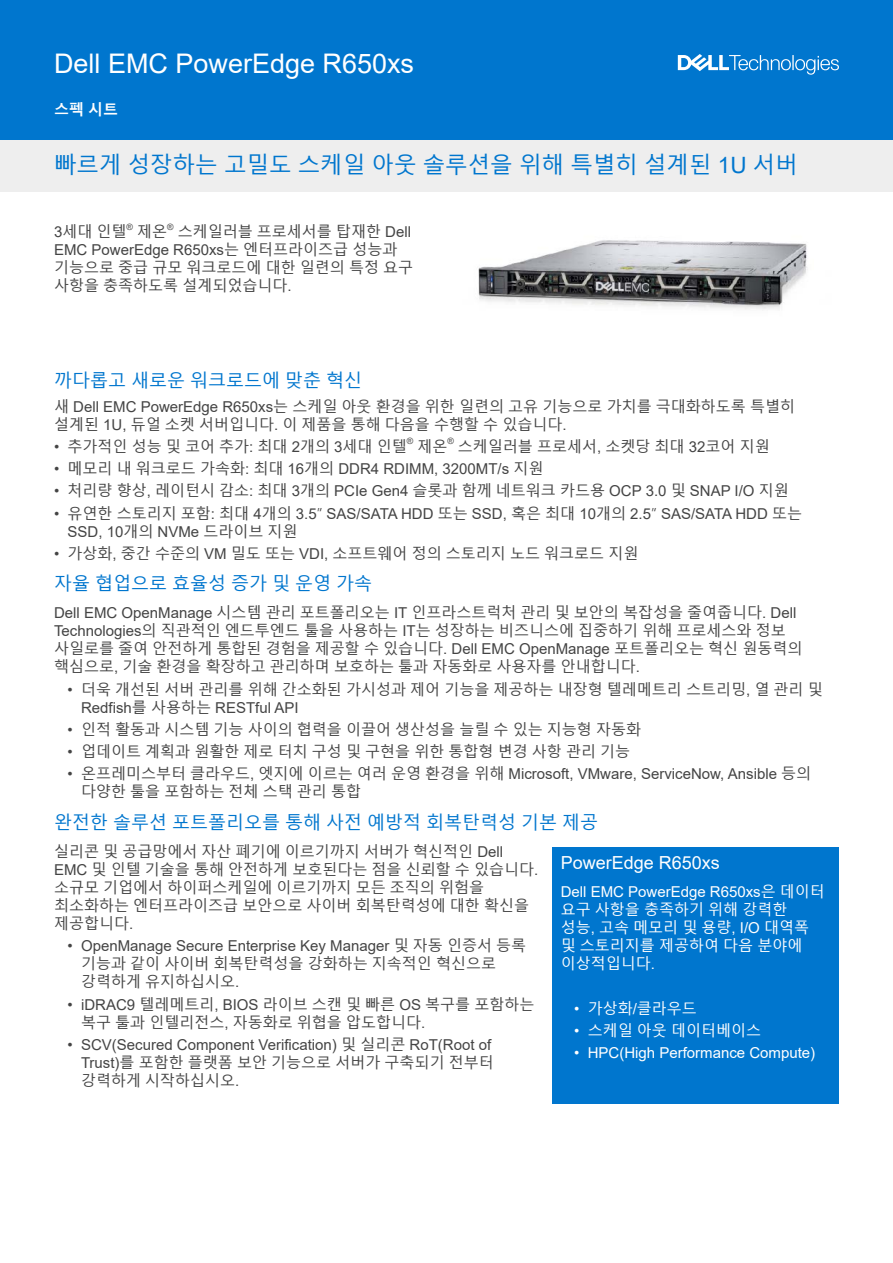
<style>
.page{position:relative;width:893px;height:1263px;background:#fff}
.page>*{position:absolute;margin:0;border:0;box-sizing:border-box;transform-origin:0 0}
.t1{font:27px "Arial";color:#fff}
.t2{font:22.5px "Malgun Gothic";color:#0076ce}
.t3{font:18px "Malgun Gothic";color:#0076ce}
.t4{font:18px "Arial";color:#fff}
.t5{font:15px/18px "Malgun Gothic";color:#444}
.t6{font:15px/18px "Arial";color:#444}
.t7{font:15px/18px "Malgun Gothic";color:#fff}
.t8{font:15px "Arial";color:#fff}
.t9{font:700 15px "Malgun Gothic";color:#fff}
.t10{font:8.7px "Arial";color:#444}
.s1{font-family:"Arial"}
.s2{font-family:"Malgun Gothic"}
</style>
<div class="page">
<div style="left:0;top:0;width:893px;height:141px;background:#0076ce"></div>
<div style="left:0;top:141px;width:893px;height:51px;background:#eee"></div>
<div style="left:552px;top:847px;width:287px;height:256px;background:#0076ce"></div>
<img style="left:478px;top:240px;width:330px;height:70px">
<svg style="left:678px;top:54px;width:161px;height:21px"></svg>
<h1 class="t1" style="left:54px;top:45px;width:362px">Dell EMC PowerEdge R650xs</h1>
<p class="t9" style="left:54px;top:101px;width:66px">스펙 시트</p>
<h2 class="t2" style="left:54px;top:152px;width:745px">빠르게 성장하는 고밀도 스케일 아웃 솔루션을 위해 특별히 설계된 <span class="s1">1U</span> 서버</h2>
<p class="t5" style="left:54px;top:223px;width:74px"><span class="s1">3</span>세대 인텔</p>
<p class="t10" style="left:127px;top:221px;width:8px">®</p>
<p class="t5" style="left:137px;top:223px;width:31px">제온</p>
<p class="t10" style="left:167px;top:221px;width:8px">®</p>
<p class="t5" style="left:178px;top:223px;width:235px">스케일러블 프로세서를 탑재한 <span class="s1">Dell</span></p>
<p class="t6" style="left:54px;top:241px;width:345px">EMC PowerEdge R650xs<span class="s2">는 엔터프라이즈급 성능과</span></p>
<p class="t5" style="left:54px;top:259px;width:361px">기능으로 중급 규모 워크로드에 대한 일련의 특정 요구 사항을 충족하도록 설계되었습니다<span class="s1">.</span></p>
<p class="t3" style="left:54px;top:370px;width:310px">까다롭고 새로운 워크로드에 맞춘 혁신</p>
<p class="t5" style="left:54px;top:397px;width:742px">새 <span class="s1">Dell EMC PowerEdge R650xs</span>는 스케일 아웃 환경을 위한 일련의 고유 기능으로 가치를 극대화하도록 특별히 설계된 <span class="s1">1U,</span> 듀얼 소켓 서버입니다<span class="s1">.</span> 이 제품을 통해 다음을 수행할 수 있습니다<span class="s1">.</span></p>
<p class="t5" style="left:54px;top:438px;width:354px"><span class="s1">•</span> 추가적인 성능 및 코어 추가<span class="s1">:</span> 최대 <span class="s1">2</span>개의 <span class="s1">3</span>세대 인텔</p>
<p class="t10" style="left:407px;top:435px;width:8px">®</p>
<p class="t5" style="left:417px;top:438px;width:31px">제온</p>
<p class="t10" style="left:447px;top:435px;width:8px">®</p>
<p class="t5" style="left:458px;top:438px;width:313px">스케일러블 프로세서<span class="s1">,</span> 소켓당 최대 <span class="s1">32</span>코어 지원</p>
<p class="t6" style="left:54px;top:460px;width:491px">• <span class="s2">메모리 내 워크로드 가속화</span>: <span class="s2">최대</span> 16<span class="s2">개의</span> DDR4 RDIMM, 3200MT/s <span class="s2">지원</span></p>
<p class="t5" style="left:54px;top:482px;width:736px"><span class="s1">•</span> 처리량 향상<span class="s1">,</span> 레이턴시 감소<span class="s1">:</span> 최대 <span class="s1">3</span>개의 <span class="s1">PCIe Gen4</span> 슬롯과 함께 네트워크 카드용 <span class="s1">OCP 3.0</span> 및 <span class="s1">SNAP I/O</span> 지원</p>
<p class="t6" style="left:67px;top:504px;width:736px;text-indent:-14px">• <span class="s2">유연한 스토리지 포함</span>: <span class="s2">최대</span> 4<span class="s2">개의</span> 3.5<span class="s2">”</span> SAS/SATA HDD <span class="s2">또는</span> SSD, <span class="s2">혹은 최대</span> 10<span class="s2">개의</span> 2.5<span class="s2">”</span> SAS/SATA HDD <span class="s2">또는<br></span>SSD, 10<span class="s2">개의</span> NVMe <span class="s2">드라이브 지원</span></p>
<p class="t5" style="left:54px;top:545px;width:586px"><span class="s1">•</span> 가상화<span class="s1">,</span> 중간 수준의 <span class="s1">VM</span> 밀도 또는 <span class="s1">VDI,</span> 소프트웨어 정의 스토리지 노드 워크로드 지원</p>
<p class="t3" style="left:54px;top:573px;width:320px">자율 협업으로 효율성 증가 및 운영 가속</p>
<p class="t5" style="left:54px;top:604px;width:750px"><span class="s1">Dell EMC OpenManage</span> 시스템 관리 포트폴리오는 <span class="s1">IT</span> 인프라스트럭처 관리 및 보안의 복잡성을 줄여줍니다<span class="s1">. Dell Technologies</span>의 직관적인 엔드투엔드 툴을 사용하는 <span class="s1">IT</span>는 성장하는 비즈니스에 집중하기 위해 프로세스와 정보 사일로를 줄여 안전하게 통합된 경험을 제공할 수 있습니다<span class="s1">. Dell EMC OpenManage</span> 포트폴리오는 혁신 원동력의 핵심으로<span class="s1">,</span> 기술 환경을 확장하고 관리하며 보호하는 툴과 자동화로 사용자를 안내합니다<span class="s1">.</span></p>
<p class="t5" style="left:68px;top:681px;width:757px"><span class="s1">•</span> 더욱 개선된 서버 관리를 위해 간소화된 가시성과 제어 기능을 제공하는 내장형 텔레메트리 스트리밍<span class="s1">,</span> 열 관리 및</p>
<p class="t6" style="left:81px;top:698px;width:219px">Redfish<span class="s2">를 사용하는</span> RESTful API</p>
<p class="t5" style="left:68px;top:721px;width:575px"><span class="s1">•</span> 인적 활동과 시스템 기능 사이의 협력을 이끌어 생산성을 늘릴 수 있는 지능형 자동화</p>
<p class="t5" style="left:68px;top:743px;width:564px"><span class="s1">•</span> 업데이트 계획과 원활한 제로 터치 구성 및 구현을 위한 통합형 변경 사항 관리 기능</p>
<p class="t6" style="left:67px;top:765px;width:745px">• <span class="s2">온프레미스부터 클라우드</span>, <span class="s2">엣지에 이르는 여러 운영 환경을 위해</span> Microsoft, VMware, ServiceNow, Ansible <span class="s2">등의</span></p>
<p class="t5" style="left:81px;top:783px;width:282px">다양한 툴을 포함하는 전체 스택 관리 통합</p>
<p class="t3" style="left:54px;top:812px;width:546px">완전한 솔루션 포트폴리오를 통해 사전 예방적 회복탄력성 기본 제공</p>
<p class="t5" style="left:54px;top:843px;width:486px">실리콘 및 공급망에서 자산 폐기에 이르기까지 서버가 혁신적인 <span class="s1">Dell<br>EMC</span> 및 인텔 기술을 통해 안전하게 보호된다는 점을 신뢰할 수 있습니다<span class="s1">. </span>소규모 기업에서 하이퍼스케일에 이르기까지 모든 조직의 위험을 최소화하는 엔터프라이즈급 보안으로 사이버 회복탄력성에 대한 확신을 제공합니다<span class="s1">.</span></p>
<p class="t6" style="left:68px;top:937px;width:460px">• OpenManage Secure Enterprise Key Manager <span class="s2">및 자동 인증서 등록</span></p>
<p class="t5" style="left:81px;top:955px;width:417px">기능과 같이 사이버 회복탄력성을 강화하는 지속적인 혁신으로 강력하게 유지하십시오<span class="s1">.</span></p>
<p class="t5" style="left:81px;top:995px;width:455px;text-indent:-13px"><span class="s1">• iDRAC9</span> 텔레메트리<span class="s1">, BIOS</span> 라이브 스캔 및 빠른 <span class="s1">OS</span> 복구를 포함하는 복구 툴과 인텔리전스<span class="s1">,</span> 자동화로 위협을 압도합니다<span class="s1">.</span></p>
<p class="t6" style="left:67px;top:1035px;width:425px">• SCV(Secured Component Verification) <span class="s2">및 실리콘</span> RoT(Root of</p>
<p class="t5" style="left:81px;top:1054px;width:414px"><span class="s1">Trust)</span>를 포함한 플랫폼 보안 기능으로 서버가 구축되기 전부터 강력하게 시작하십시오<span class="s1">.</span></p>
<p class="t4" style="left:561px;top:850px;width:161px">PowerEdge R650xs</p>
<p class="t8" style="left:561px;top:882px;width:266px">Dell EMC PowerEdge R650xs<span class="s2">은 데이터</span></p>
<p class="t7" style="left:561px;top:901px;width:250px">요구 사항을 충족하기 위해 강력한 성능<span class="s1">,</span> 고속 메모리 및 용량<span class="s1">, I/O</span> 대역폭 및 스토리지를 제공하여 다음 분야에 이상적입니다<span class="s1">.</span></p>
<p class="t7" style="left:574px;top:1000px;width:124px"><span class="s1">•</span> 가상화<span class="s1">/</span>클라우드</p>
<p class="t7" style="left:574px;top:1022px;width:188px"><span class="s1">•</span> 스케일 아웃 데이터베이스</p>
<p class="t8" style="left:574px;top:1043px;width:243px">• HPC(High Performance Compute)</p>
</div>
